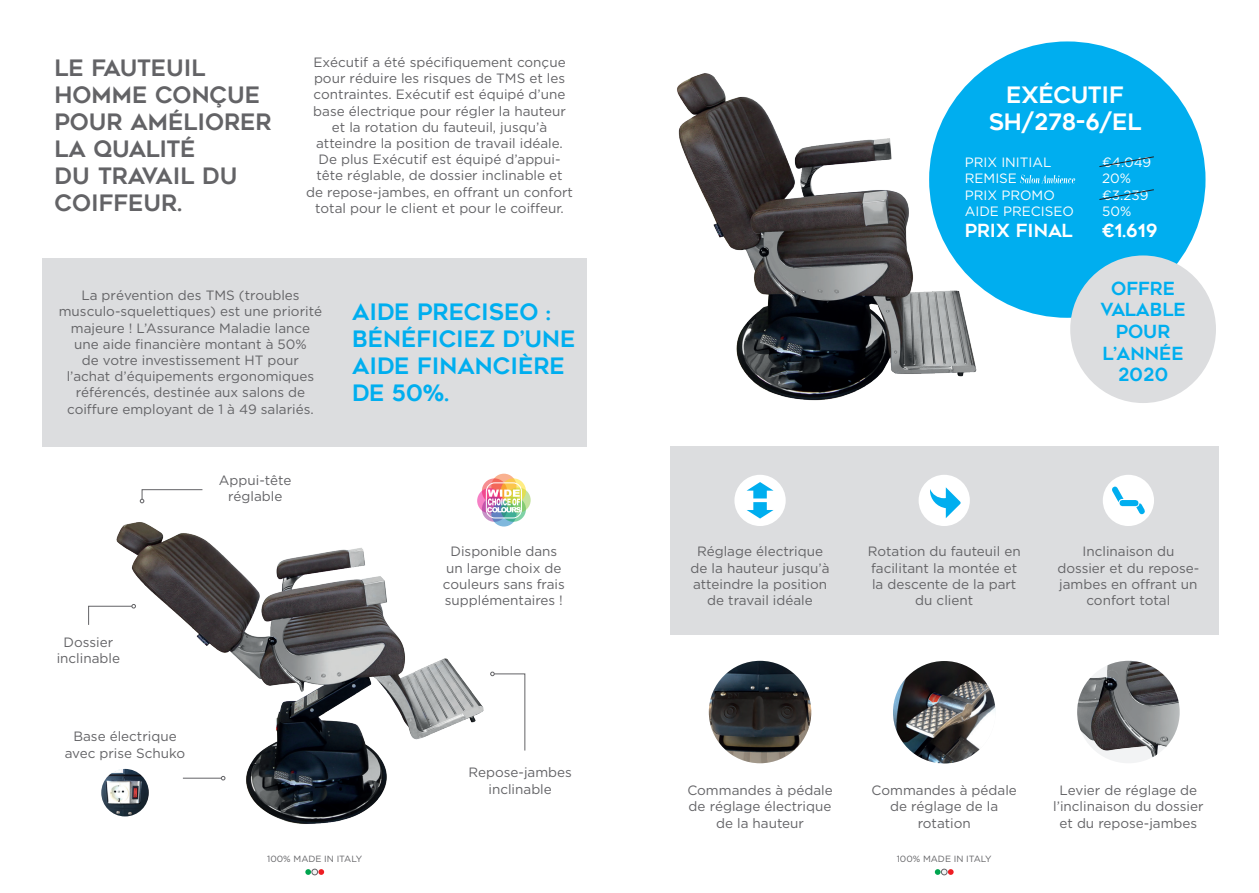
<style>
.page{position:relative;width:1259px;height:893px;background:#fff}
.page>*{position:absolute;margin:0;border:0;box-sizing:border-box;transform-origin:0 0}
.t1{font:22.5px/27px "Geometos";color:#636366}
.t2{font:22.5px/27px "Geometos";color:#00aeef}
.t3{font:22.5px "Geometos";color:#fff}
.t4{font:18px/21.6px "Geometos";color:#00aeef;text-align:center}
.t5{font:18px "Geometos";color:#fff}
.t6{font:13.5px/16.2px "Gotham";color:#636366;text-align:center}
.t7{font:13.5px "Gotham";color:#fff}
.t8{font:9px "Gotham";color:#636366}
</style>
<div class="page">
<img style="left:110px;top:513px;width:379px;height:311px">
<div style="left:43px;top:258px;width:544px;height:188px;background:#dcdddf"></div>
<svg style="left:305px;top:869px;width:19px;height:6px"></svg>
<div style="left:929px;top:41px;width:276px;height:277px;background:#00aeef;border-radius:50%"></div>
<div style="left:669px;top:446px;width:549px;height:189px;background:#dcdddf"></div>
<div style="left:734px;top:475px;width:51px;height:51px;background:#fff;border-radius:50%"></div>
<svg style="left:746px;top:482px;width:27px;height:37px"></svg>
<img style="left:893px;top:661px;width:102px;height:102px;border-radius:51px">
<img style="left:1077px;top:661px;width:102px;height:102px;border-radius:51px">
<img style="left:709px;top:661px;width:102px;height:102px;border-radius:51px">
<div style="left:918px;top:475px;width:52px;height:51px;background:#fff;border-radius:50%"></div>
<svg style="left:930px;top:487px;width:30px;height:31px"></svg>
<div style="left:1102px;top:475px;width:52px;height:51px;background:#fff;border-radius:50%"></div>
<div style="left:1119px;top:500px;width:19px;height:6px;background:#00aeef;border-radius:3px"></div>
<svg style="left:1136px;top:503px;width:9px;height:12px"></svg>
<svg style="left:1112px;top:486px;width:11px;height:16px"></svg>
<div style="left:1070px;top:255px;width:146px;height:148px;background:#dcdddf;border-radius:50%"></div>
<svg style="left:1099px;top:156px;width:55px;height:11px"></svg>
<svg style="left:1099px;top:189px;width:55px;height:11px"></svg>
<svg style="left:935px;top:869px;width:18px;height:6px"></svg>
<svg style="left:1023px;top:175px;width:52px;height:8px"></svg>
<div style="left:491px;top:474px;width:25px;height:25px;background:#f9b190;border-radius:50%"></div>
<svg style="left:482px;top:478px;width:25px;height:26px"></svg>
<svg style="left:477px;top:488px;width:25px;height:25px"></svg>
<svg style="left:482px;top:497px;width:25px;height:25px"></svg>
<svg style="left:491px;top:501px;width:25px;height:25px"></svg>
<svg style="left:501px;top:497px;width:25px;height:25px"></svg>
<svg style="left:505px;top:487px;width:26px;height:26px"></svg>
<svg style="left:501px;top:478px;width:25px;height:26px"></svg>
<div style="left:486px;top:483px;width:36px;height:35px;border:1px solid #fff;border-radius:8px"></div>
<svg style="left:487px;top:490px;width:34px;height:22px"></svg>
<img style="left:101px;top:769px;width:48px;height:47px;border-radius:24px">
<svg style="left:490px;top:672px;width:35px;height:79px"></svg>
<svg style="left:140px;top:489px;width:63px;height:14px"></svg>
<svg style="left:88px;top:604px;width:48px;height:21px"></svg>
<hr style="left:183px;top:778px;width:38px;height:1px;background:#636366">
<svg style="left:221px;top:776px;width:4px;height:4px"></svg>
<img style="left:677px;top:68px;width:346px;height:333px">
<p class="t1" style="left:55px;top:54px;width:219px">LE FAUTEUIL<br>HOMME CONÇUE<br>POUR AMÉLIORER<br>LA QUALITÉ<br>DU TRAVAIL DU<br>COIFFEUR.</p>
<p class="t6" style="left:306px;top:54px;width:268px">Exécutif a été spécifiquement conçue pour réduire les risques de TMS et les contraintes. Exécutif est équipé d’une base électrique pour régler la hauteur et la rotation du fauteuil, jusqu’à atteindre la position de travail idéale.<br>De plus Exécutif est équipé d’appui&shy;tête réglable, de dossier inclinable et<br>de repose-jambes, en offrant un confort total pour le client et pour le coiffeur.</p>
<p class="t6" style="left:59px;top:287px;width:265px">La prévention des TMS (troubles musculo-squelettiques) est une priorité majeure ! L’Assurance Maladie lance une aide financière montant à 50%<br>de votre investissement HT pour l’achat d’équipements ergonomiques référencés, destinée aux salons de coiffure employant de 1 à 49 salariés.</p>
<p class="t6" style="left:219px;top:472px;width:74px">Appui-tête réglable</p>
<p class="t6" style="left:57px;top:634px;width:65px">Dossier inclinable</p>
<p class="t6" style="left:73px;top:728px;width:105px">Base électrique</p>
<p class="t6" style="left:65px;top:744px;width:122px">avec prise Schuko</p>
<p class="t2" style="left:352px;top:298px;width:225px">AIDE PRECISEO :<br>BÉNÉFICIEZ D’UNE<br>AIDE FINANCIÈRE<br>DE 50%.</p>
<p class="t6" style="left:443px;top:543px;width:123px">Disponible dans un large choix de couleurs sans frais supplémentaires !</p>
<p class="t6" style="left:468px;top:764px;width:105px">Repose-jambes inclinable</p>
<p class="t8" style="left:267px;top:854px;width:97px">100% MADE IN ITALY</p>
<p class="t3" style="left:1006px;top:82px;width:119px">EXÉCUTIF</p>
<p class="t3" style="left:988px;top:109px;width:154px">SH/278-6/EL</p>
<p class="t7" style="left:965px;top:155px;width:88px">PRIX INITIAL</p>
<p class="t7" style="left:965px;top:171px;width:54px">REMISE</p>
<p class="t7" style="left:965px;top:187px;width:91px">PRIX PROMO</p>
<p class="t7" style="left:965px;top:204px;width:111px">AIDE PRECISEO</p>
<p class="t5" style="left:965px;top:221px;width:109px">PRIX FINAL</p>
<p class="t7" style="left:1102px;top:155px;width:51px">¤4.049</p>
<p class="t7" style="left:1102px;top:171px;width:30px">20%</p>
<p class="t7" style="left:1102px;top:187px;width:48px">¤3.239</p>
<p class="t7" style="left:1102px;top:204px;width:31px">50%</p>
<p class="t5" style="left:1102px;top:221px;width:57px">€1.619</p>
<p class="t4" style="left:1100px;top:278px;width:87px">OFFRE<br>VALABLE<br>POUR<br>L’ANNÉE<br>2020</p>
<p class="t6" style="left:690px;top:543px;width:140px">Réglage électrique de la hauteur jusqu’à atteindre la position de travail idéale</p>
<p class="t6" style="left:868px;top:543px;width:154px">Rotation du fauteuil en facilitant la montée et la descente de la part du client</p>
<p class="t6" style="left:1082px;top:543px;width:93px">Inclinaison du</p>
<p class="t6" style="left:1057px;top:559px;width:143px">dossier et du repose&shy;jambes en offrant un confort total</p>
<p class="t6" style="left:687px;top:782px;width:147px">Commandes à pédale de réglage électrique de la hauteur</p>
<p class="t6" style="left:871px;top:782px;width:147px">Commandes à pédale de réglage de la rotation</p>
<p class="t8" style="left:896px;top:854px;width:97px">100% MADE IN ITALY</p>
<p class="t6" style="left:1053px;top:782px;width:152px">Levier de réglage de l’inclinaison du dossier et du repose-jambes</p>
</div>
